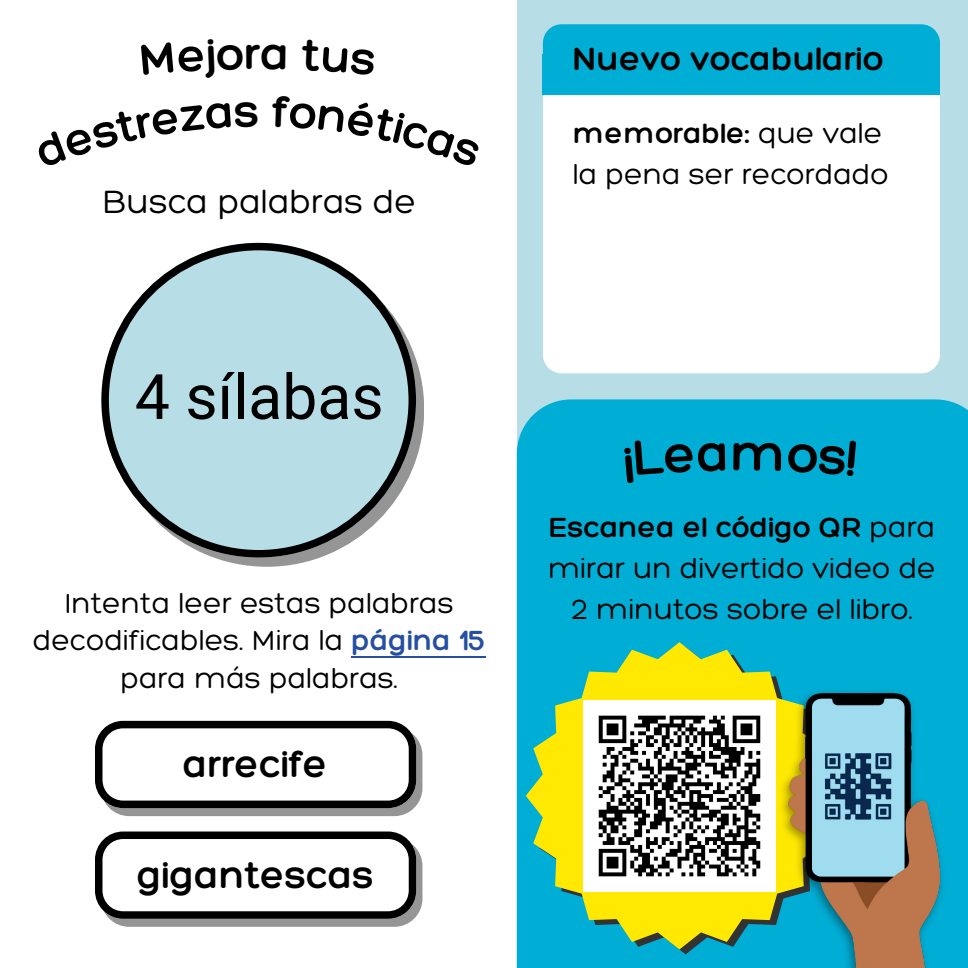
<style>
.page{position:relative;width:968px;height:968px;background:#fff}
.page>*{position:absolute;margin:0;border:0;box-sizing:border-box;transform-origin:0 0}
.t1{font:62.5px "Roboto";color:#000}
.t2{font:300 47.5px "Hero";color:#000}
.t3{font:300 40px "Hero";color:#000}
.t4{font:300 35px "Hero";color:#000}
.t5{font:300 35px "Hero";color:#000}
.t6{font:300 30px/41.2px "Hero";color:#000;text-align:center}
.t7{font:300 30px "Hero";color:#000}
.s1{color:#264fa2}
.s2{font-style:inherit}
</style>
<div class="page">
<div style="left:517px;top:0;width:451px;height:968px;background:#b7dee6"></div>
<div style="left:517px;top:399px;width:451px;height:569px;background:#00add4"></div>
<div style="left:543px;top:59px;width:396px;height:314px;background:#fff;border-radius:19px"></div>
<div style="left:543px;top:24px;width:396px;height:64px;background:#00add4;border-radius:19px"></div>
<div style="left:101px;top:727px;width:321px;height:89px;background:#959595;border-radius:28px"></div>
<div style="left:101px;top:837px;width:321px;height:89px;background:#959595;border-radius:28px"></div>
<div style="left:543px;top:55px;width:397px;height:40px;background:#00add4"></div>
<svg style="left:101px;top:243px;width:315px;height:314px"></svg>
<svg style="left:526px;top:642px;width:307px;height:307px;background:#88c962"></svg>
<img style="left:583px;top:700px;width:190px;height:191px">
<img style="left:773px;top:683px;width:176px;height:285px">
<svg style="left:95px;top:720px;width:321px;height:88px;background:#cbcbcb"></svg>
<svg style="left:95px;top:831px;width:321px;height:87px;background:#cdcdcd"></svg>
<hr style="left:351px;top:656px;width:135px;height:1px;background:#264fa2">
<div style="left:624px;top:438px;width:101px;height:45px;background:#00add4"></div>
<svg style="left:733px;top:442px;width:48px;height:29px"></svg>
<div style="left:787px;top:440px;width:69px;height:36px;background:#00add4"></div>
<h2 class="t2" style="left:245px;top:24px;width:17px">r</h2>
<h2 class="t4" style="left:573px;top:37px;width:312px">Nuevo vocabulario</h2>
<p class="t5" style="left:102px;top:180px;width:315px">Busca palabras de</p>
<p class="t1" style="left:135px;top:361px;width:250px">4 sílabas</p>
<p class="t6" style="left:33px;top:583px;width:454px;line-height:37.5px">Intenta leer estas palabras decodificables. Mira la <span class="s1">página 15</span></p>
<p class="t6" style="left:120px;top:657px;width:279px">para más palabras.</p>
<p class="t3" style="left:183px;top:739px;width:146px">arrecife</p>
<p class="t3" style="left:137px;top:850px;width:238px">gigantescas</p>
<p class="t7" style="left:573px;top:114px;width:311px">memorable: <span class="s2">que vale</span></p>
<p class="t6" style="left:573px;top:153px;width:317px">la pena ser recordado</p>
<p class="t6" style="left:548px;top:505px;width:389px"><span class="s2">Escanea el código QR</span> para mirar un divertido video de<br>2 minutos sobre el libro.</p>
</div>
